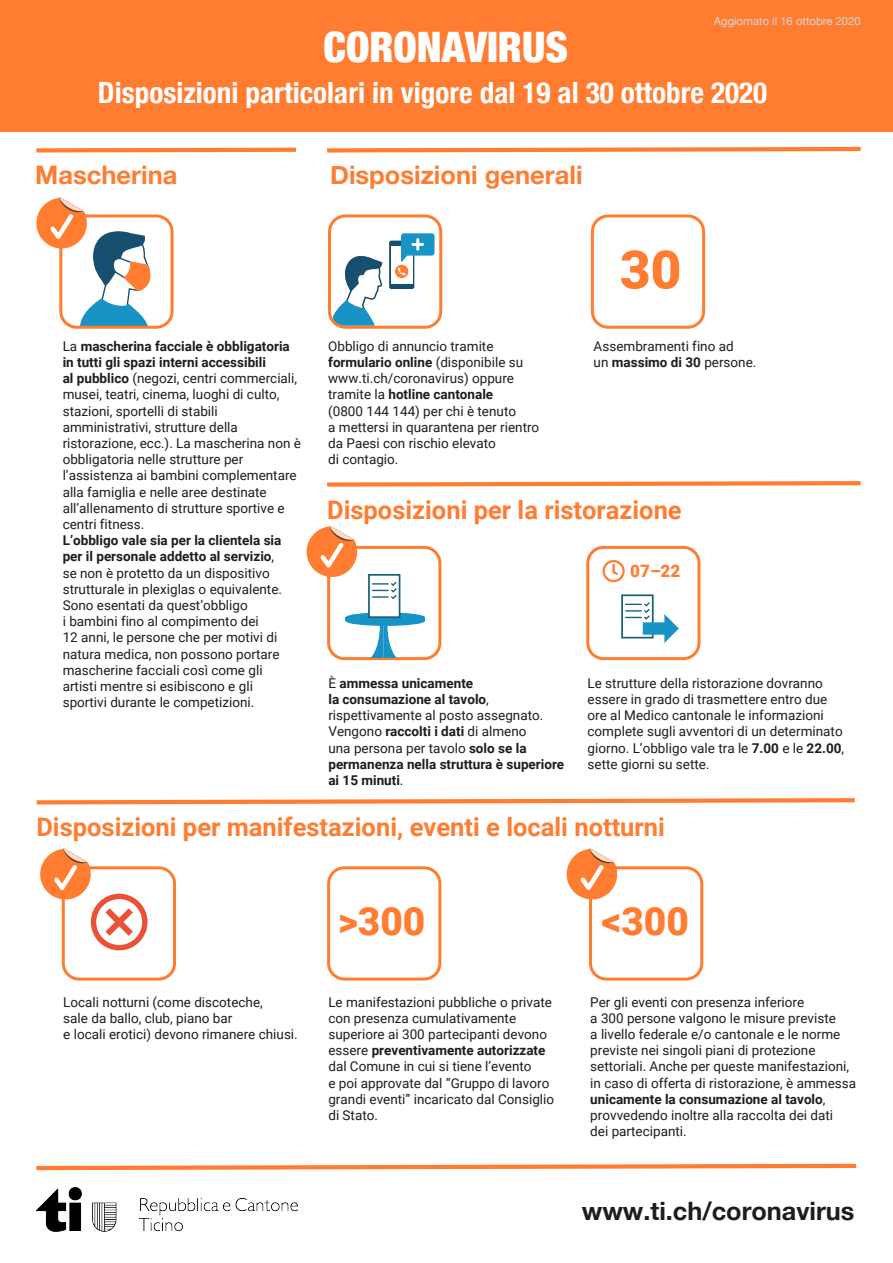
<style>
.page{position:relative;width:893px;height:1263px;background:#fff}
.page>*{position:absolute;margin:0;border:0;box-sizing:border-box;transform-origin:0 0}
.t1{font:900 53.1px "Roboto";color:#ff7c31}
.t2{font:900 condensed 42px "Helvetica Neue";color:#fff}
.t3{font:900 38.85px "Roboto";color:#ff7c31}
.t4{font:700 condensed 29.25px "Helvetica Neue";color:#fff}
.t5{font:700 25.5px "Roboto";color:#ff7c31}
.t6{font:700 25.5px "Helvetica Neue";color:#ff7c31}
.t7{font:700 25.2px "Helvetica Neue";color:#1d1d1b}
.t8{font:900 17.1px "Roboto";color:#ff7c31}
.t9{font:13.5px/16.2px "Roboto";color:#1d1d1b}
.t10{font:700 13.5px/16.2px "Roboto";color:#1d1d1b}
.t11{font:11.25px "Helvetica Neue";color:#d9d9d9}
.s1{font-weight:700}
.s2{font-weight:400}
</style>
<div class="page">
<img style="left:37px;top:1187px;width:261px;height:44px">
<svg style="left:36px;top:1164px;width:820px;height:6px"></svg>
<div style="left:0;top:0;width:893px;height:132px;background:#ff7c31"></div>
<svg style="left:591px;top:214px;width:114px;height:115px"></svg>
<svg style="left:327px;top:866px;width:114px;height:114px"></svg>
<svg style="left:37px;top:798px;width:818px;height:6px"></svg>
<svg style="left:327px;top:481px;width:534px;height:6px"></svg>
<svg style="left:327px;top:147px;width:534px;height:6px"></svg>
<svg style="left:36px;top:148px;width:260px;height:5px"></svg>
<svg style="left:328px;top:214px;width:114px;height:115px"></svg>
<svg style="left:586px;top:546px;width:114px;height:114px"></svg>
<svg style="left:36px;top:197px;width:138px;height:132px"></svg>
<svg style="left:566px;top:848px;width:137px;height:132px"></svg>
<svg style="left:40px;top:848px;width:136px;height:132px"></svg>
<svg style="left:306px;top:525px;width:135px;height:135px"></svg>
<h2 class="t2" style="left:324px;top:12px;width:246px">CORONAVIRUS</h2>
<p class="t11" style="left:714px;top:13px;width:148px">Aggiornato il 16 ottobre 2020</p>
<h3 class="t4" style="left:98px;top:68px;width:671px">Disposizioni particolari in vigore dal 19 al 30 ottobre 2020</h3>
<h3 class="t6" style="left:35px;top:155px;width:144px">Mascherina</h3>
<p class="t9" style="left:63px;top:337px;width:240px">La <span class="s1">mascherina facciale è obbligatoria in tutti gli spazi interni accessibili<br>al pubblico</span> (negozi, centri commerciali, musei, teatri, cinema, luoghi di culto, stazioni, sportelli di stabili amministrativi, strutture della ristorazione, ecc.). La mascherina non è obbligatoria nelle strutture per l’assistenza ai bambini complementare alla famiglia e nelle aree destinate all’allenamento di strutture sportive e centri fitness.</p>
<p class="t9" style="left:63px;top:532px;width:221px"><span class="s1">L’obbligo vale sia per la clientela sia per il personale addetto al servizio</span>, se non è protetto da un dispositivo strutturale in plexiglas o equivalente.<br>Sono esentati da quest’obbligo<br>i bambini fino al compimento dei<br>12 anni, le persone che per motivi di natura medica, non possono portare mascherine facciali così come gli artisti mentre si esibiscono e gli sportivi durante le competizioni.</p>
<h3 class="t6" style="left:330px;top:155px;width:254px">Disposizioni generali</h3>
<h1 class="t1" style="left:620px;top:232px;width:63px">30</h1>
<p class="t9" style="left:328px;top:337px;width:213px">Obbligo di annuncio tramite <span class="s1">formulario online</span> (disponibile su www.ti.ch/coronavirus) oppure tramite la <span class="s1">hotline cantonale<br></span>(0800 144 144) per chi è tenuto<br>a mettersi in quarantena per rientro da Paesi con rischio elevato<br>di contagio.</p>
<p class="t9" style="left:594px;top:337px;width:164px">Assembramenti fino ad<br>un <span class="s1">massimo di 30</span> persone.</p>
<h3 class="t5" style="left:327px;top:492px;width:356px">Disposizioni per la ristorazione</h3>
<p class="t8" style="left:630px;top:559px;width:52px">07–22</p>
<p class="t10" style="left:328px;top:674px;width:237px"><span class="s2">È</span> ammessa unicamente<br>la consumazione al tavolo<span class="s2">, rispettivamente al posto assegnato.<br>Vengono</span> raccolti i dati <span class="s2">di almeno<br>una persona per tavolo</span> solo se la permanenza nella struttura è superiore ai 15 minuti<span class="s2">.</span></p>
<p class="t9" style="left:588px;top:674px;width:258px">Le strutture della ristorazione dovranno essere in grado di trasmettere entro due ore al Medico cantonale le informazioni complete sugli avventori di un determinato giorno. L’obbligo vale tra le <span class="s1">7.00</span> e le <span class="s1">22.00</span>, sette giorni su sette.</p>
<h3 class="t5" style="left:36px;top:809px;width:630px">Disposizioni per manifestazioni, eventi e locali notturni</h3>
<h3 class="t3" style="left:338px;top:894px;width:89px">&gt;300</h3>
<h3 class="t3" style="left:601px;top:894px;width:89px">&lt;300</h3>
<p class="t9" style="left:63px;top:993px;width:236px">Locali notturni (come discoteche,<br>sale da ballo, club, piano bar<br>e locali erotici) devono rimanere chiusi.</p>
<p class="t9" style="left:328px;top:993px;width:227px">Le manifestazioni pubbliche o private con presenza cumulativamente superiore ai 300 partecipanti devono essere <span class="s1">preventivamente autorizzate </span>dal Comune in cui si tiene l’evento<br>e poi approvate dal “Gruppo di lavoro grandi eventi” incaricato dal Consiglio di Stato.</p>
<p class="t9" style="left:590px;top:993px;width:267px">Per gli eventi con presenza inferiore<br>a 300 persone valgono le misure previste<br>a livello federale e/o cantonale e le norme previste nei singoli piani di protezione settoriali. Anche per queste manifestazioni, in caso di offerta di ristorazione, è ammessa <span class="s1">unicamente la consumazione al tavolo</span>, provvedendo inoltre alla raccolta dei dati<br>dei partecipanti.</p>
<h3 class="t7" style="left:582px;top:1191px;width:274px">www.ti.ch/coronavirus</h3>
</div>
